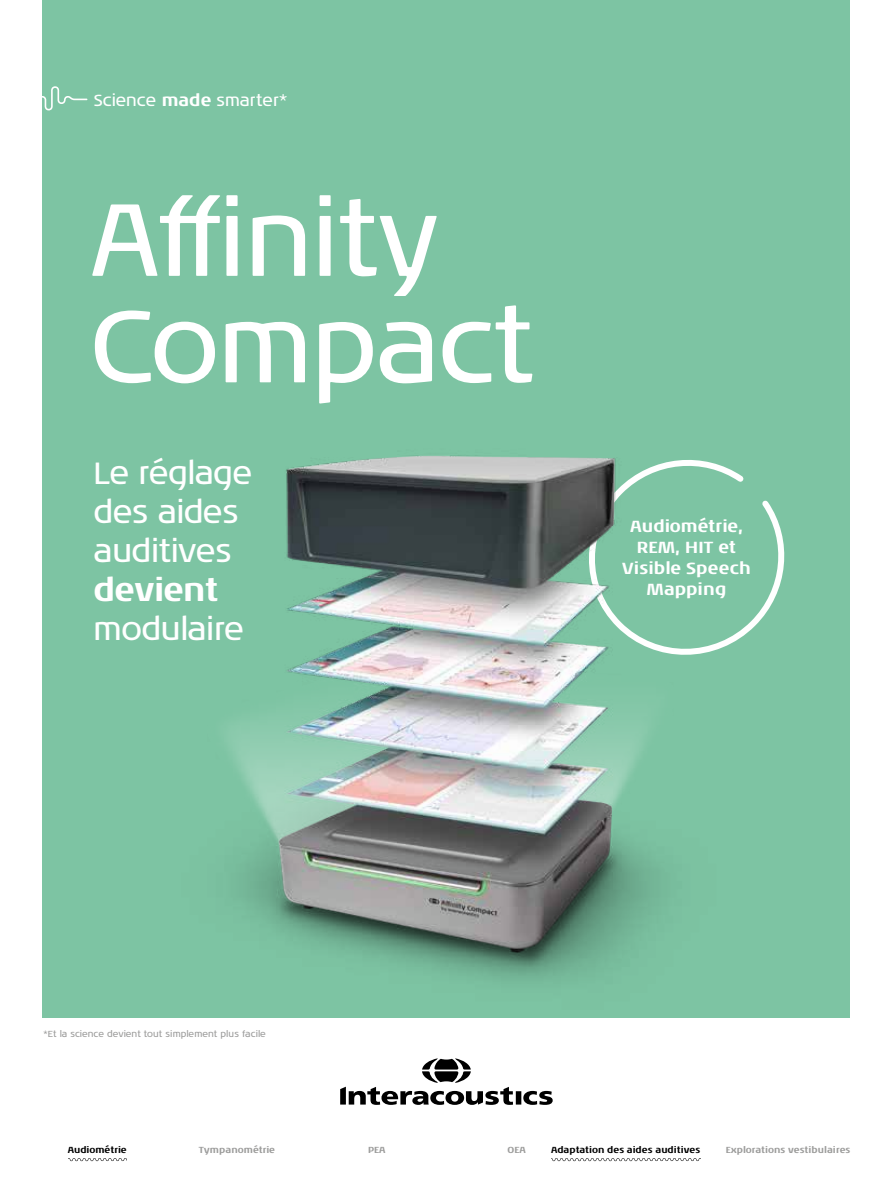
<style>
.page{position:relative;width:893px;height:1188px;background:#fff}
.page>*{position:absolute;margin:0;border:0;box-sizing:border-box;transform-origin:0 0}
.t1{font:105px/106.5px "Noa LT Pro";letter-spacing:-.015em;color:#fff}
.t2{font:31.5px/39px "Noa LT Pro";letter-spacing:-.015em;color:#fff}
.t3{font:700 31.5px "Noa LT Pro";letter-spacing:-.02em;color:#fff}
.t4{font:700 16.5px/21px "Noa LT Pro";color:#fff;text-align:center}
.t5{font:16.5px "Noa LT Pro";color:#fff}
.t6{font:700 9px "Noa LT Pro";color:#9d9d9c}
.t7{font:9px "Noa LT Pro";color:#9d9d9c}
.t8{font:700 9px "Noa LT Pro";color:#000}
.s1{font-weight:700}
</style>
<div class="page">
<div style="left:43px;top:0;width:807px;height:1018px;background:#7dc4a3"></div>
<svg style="left:340px;top:1059px;width:213px;height:46px"></svg>
<svg style="left:42px;top:86px;width:45px;height:24px"></svg>
<svg style="left:551px;top:1158px;width:149px;height:3px"></svg>
<svg style="left:68px;top:1158px;width:58px;height:3px"></svg>
<svg style="left:771px;top:507px;width:14px;height:98px"></svg>
<img style="left:228px;top:455px;width:543px;height:604px">
<h3 class="t5" style="left:94px;top:89px;width:196px">Science <span class="s1">made</span> smarter*</h3>
<h1 class="t1" style="left:90px;top:183px;width:446px">Affinity<br>Compact</h1>
<h2 class="t2" style="left:94px;top:453px;width:160px">Le réglage des aides auditives</h2>
<h2 class="t3" style="left:94px;top:566px;width:127px">devient</h2>
<h2 class="t2" style="left:94px;top:609px;width:152px">modulaire</h2>
<h3 class="t4" style="left:622px;top:515px;width:130px">Audiométrie,<br>REM, HIT et<br>Visible Speech<br>Mapping</h3>
<p class="t7" style="left:43px;top:1028px;width:224px">*Et la science devient tout simplement plus facile</p>
<p class="t8" style="left:68px;top:1142px;width:60px">Audiométrie</p>
<p class="t8" style="left:551px;top:1142px;width:151px">Adaptation des aides auditives</p>
<p class="t6" style="left:199px;top:1142px;width:78px">Tympanométrie</p>
<p class="t6" style="left:368px;top:1142px;width:19px">PEA</p>
<p class="t6" style="left:507px;top:1142px;width:20px">OEA</p>
<p class="t6" style="left:726px;top:1142px;width:126px">Explorations vestibulaires</p>
</div>
